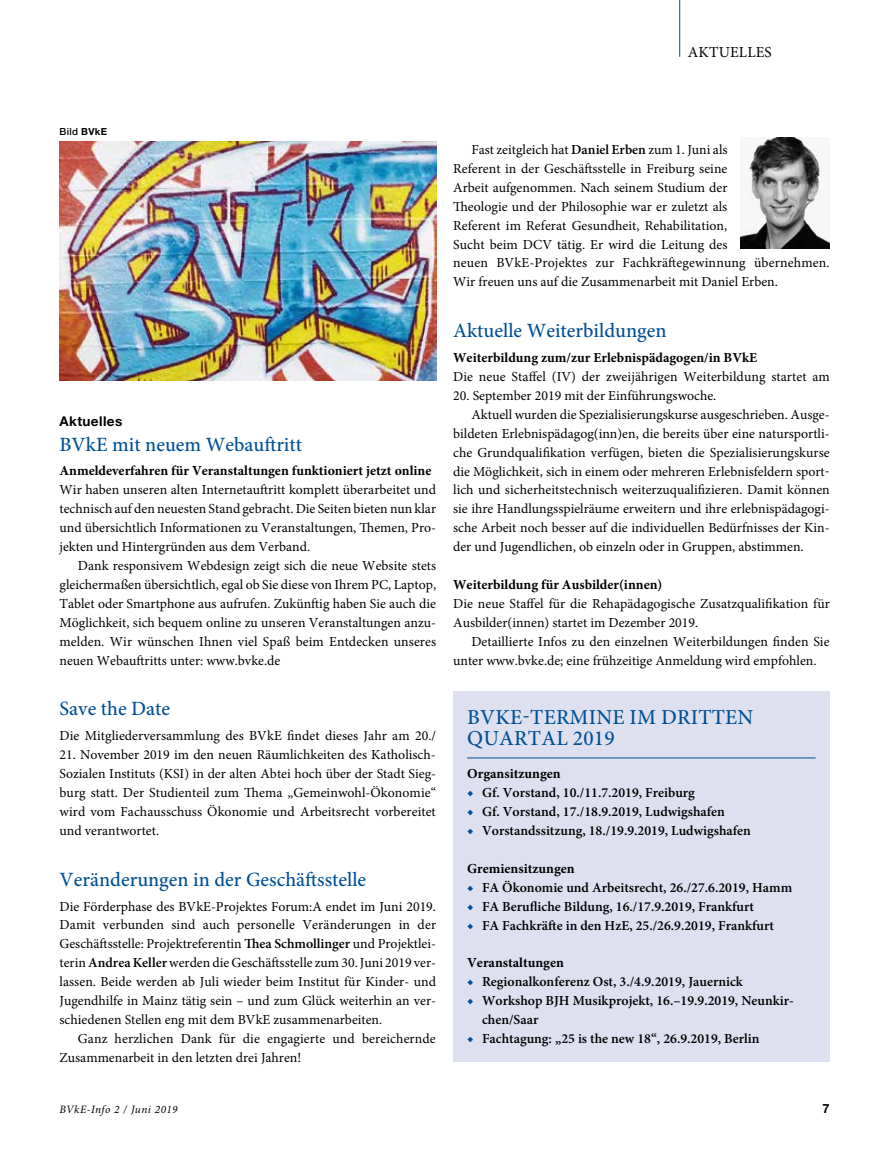
<style>
.page{position:relative;width:885px;height:1149px;background:#fff}
.page>*{position:absolute;margin:0;border:0;box-sizing:border-box;transform-origin:0 0}
.t1{font:500 21.3px/21px "Minion Pro";letter-spacing:.01em;color:#004f95}
.t2{font:500 20.25px "Minion Pro";color:#004f95}
.t3{font:15.3px "Minion Pro";letter-spacing:.01em;color:#000}
.t4{font:13.8px/18.9px "Minion Pro";color:#000;text-align:justify}
.t5{font:600 13.8px/18.9px "Minion Pro";color:#000}
.t6{font:700 13.8px "Minion Pro";color:#000}
.t7{font:700 13.5px "Helvetica Neue LT Std";letter-spacing:.03em;color:#000}
.t8{font:700 12.75px "Helvetica Neue LT Std";color:#000}
.t9{font:italic 11.25px "Minion Pro";letter-spacing:.035em;color:#000}
.t10{font:500 9.75px "Helvetica Neue LT Std";color:#000}
.s1{font-weight:700}
.s2{font-weight:600}
.s3{color:#004f95}
</style>
<div class="page">
<hr style="left:679px;top:0;width:1px;height:57px;background:#004f95">
<div style="left:453px;top:691px;width:376px;height:370px;background:#dee0f0"></div>
<hr style="left:467px;top:757px;width:348px;height:1px;background:#004f95">
<img style="left:60px;top:141px;width:376px;height:240px">
<img style="left:740px;top:138px;width:89px;height:110px">
<p class="t3" style="left:687px;top:42px;width:85px">AKTUELLES</p>
<p class="t10" style="left:60px;top:126px;width:49px">Bild <span class="s1">BVkE</span></p>
<p class="t7" style="left:60px;top:412px;width:64px">Aktuelles</p>
<h2 class="t2" style="left:60px;top:430px;width:244px">BVkE mit neuem Webauftritt</h2>
<p class="t6" style="left:60px;top:461px;width:373px">Anmeldeverfahren für Veranstaltungen funktioniert jetzt online</p>
<p class="t4" style="left:60px;top:480px;width:378px">Wir haben unseren alten Internetauftritt komplett überarbeitet und technisch auf den neuesten Stand gebracht. Die Seiten bieten nun klar und übersichtlich Informationen zu Veranstaltungen, Themen, Pro&shy;jekten und Hintergründen aus dem Verband.</p>
<p class="t4" style="left:60px;top:556px;width:378px;text-indent:18px">Dank responsivem Webdesign zeigt sich die neue Website stets gleichermaßen übersichtlich, egal ob Sie diese von Ihrem PC, Laptop, Tablet oder Smartphone aus aufrufen. Zukünftig haben Sie auch die Möglichkeit, sich bequem online zu unseren Veranstaltungen anzu&shy;melden. Wir wünschen Ihnen viel Spaß beim Entdecken unseres neuen Webauftritts unter: www.bvke.de</p>
<h2 class="t2" style="left:60px;top:695px;width:112px">Save the Date</h2>
<p class="t4" style="left:60px;top:726px;width:378px">Die Mitgliederversammlung des BVkE findet dieses Jahr am 20./</p>
<p class="t4" style="left:60px;top:745px;width:378px">21. November 2019 im den neuen Räumlichkeiten des Katholisch-Sozialen Instituts (KSI) in der alten Abtei hoch über der Stadt Sieg&shy;burg statt. Der Studienteil zum Thema „Gemeinwohl-Ökonomie“ wird vom Fachausschuss Ökonomie und Arbeitsrecht vorbereitet und verantwortet.</p>
<h2 class="t2" style="left:60px;top:865px;width:308px">Veränderungen in der Geschäftsstelle</h2>
<p class="t4" style="left:60px;top:896px;width:378px">Die Förderphase des BVkE-Projektes Forum:A endet im Juni 2019.<br>Damit verbunden sind auch personelle Veränderungen in der Geschäftsstelle: Projektreferentin <span class="s2">Thea Schmollinger</span> und Projektlei&shy;terin <span class="s2">Andrea Keller</span> werden die Geschäftsstelle zum 30. Juni 2019 ver&shy;lassen. Beide werden ab Juli wieder beim Institut für Kinder- und Jugendhilfe in Mainz tätig sein – und zum Glück weiterhin an ver&shy;schiedenen Stellen eng mit dem BVkE zusammenarbeiten.</p>
<p class="t4" style="left:60px;top:1028px;width:378px;text-indent:18px">Ganz herzlichen Dank für die engagierte und bereichernde<br>Zusammenarbeit in den letzten drei Jahren!</p>
<p class="t4" style="left:453px;top:140px;width:378px;text-align:left;text-indent:18px">Fast zeitgleich hat <span class="s2">Daniel Erben</span> zum 1. Juni als<br>Referent in der Geschäftsstelle in Freiburg seine<br>Arbeit aufgenommen. Nach seinem Studium der<br>Theologie und der Philosophie war er zuletzt als<br>Referent im Referat Gesundheit, Rehabilitation,<br>Sucht beim DCV tätig. Er wird die Leitung des<br>neuen BVkE-Projektes zur Fachkräftegewinnung übernehmen.<br>Wir freuen uns auf die Zusammenarbeit mit Daniel Erben.</p>
<h2 class="t2" style="left:453px;top:317px;width:215px">Aktuelle Weiterbildungen</h2>
<p class="t6" style="left:453px;top:348px;width:306px">Weiterbildung zum/zur Erlebnispädagogen/in BVkE</p>
<p class="t4" style="left:453px;top:367px;width:378px">Die neue Staffel (IV) der zweijährigen Weiterbildung startet am</p>
<p class="t4" style="left:453px;top:386px;width:265px">20. September 2019 mit der Einführungswoche.</p>
<p class="t4" style="left:471px;top:405px;width:360px">Aktuell wurden die Spezialisierungskurse ausgeschrieben. Ausge-</p>
<p class="t4" style="left:453px;top:424px;width:378px">bildeten Erlebnispädagog(inn)en, die bereits über eine natursportli-</p>
<p class="t4" style="left:453px;top:442px;width:378px">che Grundqualifikation verfügen, bieten die Spezialisierungskurse</p>
<p class="t4" style="left:453px;top:461px;width:378px">die Möglichkeit, sich in einem oder mehreren Erlebnisfeldern sport-</p>
<p class="t4" style="left:453px;top:480px;width:378px">lich und sicherheitstechnisch weiterzuqualifizieren. Damit können</p>
<p class="t4" style="left:453px;top:499px;width:378px">sie ihre Handlungsspielräume erweitern und ihre erlebnispädagogi-</p>
<p class="t4" style="left:453px;top:518px;width:378px">sche Arbeit noch besser auf die individuellen Bedürfnisses der Kin-</p>
<p class="t4" style="left:453px;top:537px;width:352px">der und Jugendlichen, ob einzeln oder in Gruppen, abstimmen.</p>
<p class="t6" style="left:453px;top:574px;width:211px">Weiterbildung für Ausbilder(innen)</p>
<p class="t4" style="left:453px;top:594px;width:378px">Die neue Staffel für die Rehapädagogische Zusatzqualifikation für<br>Ausbilder(innen) startet im Dezember 2019.</p>
<p class="t4" style="left:453px;top:631px;width:378px;text-indent:18px">Detaillierte Infos zu den einzelnen Weiterbildungen finden Sie unter www.bvke.de; eine frühzeitige Anmeldung wird empfohlen.</p>
<h1 class="t1" style="left:467px;top:706px;width:288px">BVKE-TERMINE IM DRITTEN<br>QUARTAL 2019</h1>
<p class="t6" style="left:467px;top:763px;width:95px">Organsitzungen</p>
<p class="t5" style="left:467px;top:782px;width:229px"><span class="s3">◆</span> Gf. Vorstand, 10./11.7.2019, Freiburg</p>
<p class="t5" style="left:467px;top:801px;width:259px"><span class="s3">◆</span> Gf. Vorstand, 17./18.9.2019, Ludwigshafen</p>
<p class="t5" style="left:467px;top:820px;width:285px"><span class="s3">◆</span> Vorstandssitzung, 18./19.9.2019, Ludwigshafen</p>
<p class="t6" style="left:467px;top:858px;width:109px">Gremiensitzungen</p>
<p class="t5" style="left:467px;top:877px;width:326px"><span class="s3">◆</span> FA Ökonomie und Arbeitsrecht, 26./27.6.2019, Hamm</p>
<p class="t5" style="left:467px;top:896px;width:288px"><span class="s3">◆</span> FA Berufliche Bildung, 16./17.9.2019, Frankfurt</p>
<p class="t5" style="left:467px;top:915px;width:308px"><span class="s3">◆</span> FA Fachkräfte in den HzE, 25./26.9.2019, Frankfurt</p>
<p class="t6" style="left:467px;top:952px;width:98px">Veranstaltungen</p>
<p class="t5" style="left:467px;top:971px;width:277px"><span class="s3">◆</span> Regionalkonferenz Ost, 3./4.9.2019, Jauernick</p>
<p class="t5" style="left:482px;top:990px;width:313px;text-indent:-15px"><span class="s3">◆</span> Workshop BJH Musikprojekt, 16.–19.9.2019, Neunkir&shy;chen/Saar</p>
<p class="t5" style="left:467px;top:1028px;width:294px"><span class="s3">◆</span> Fachtagung: „25 is the new 18“, 26.9.2019, Berlin</p>
<p class="t9" style="left:60px;top:1101px;width:119px">BVkE-Info 2 / Juni 2019</p>
<p class="t8" style="left:822px;top:1100px;width:9px">7</p>
</div>
